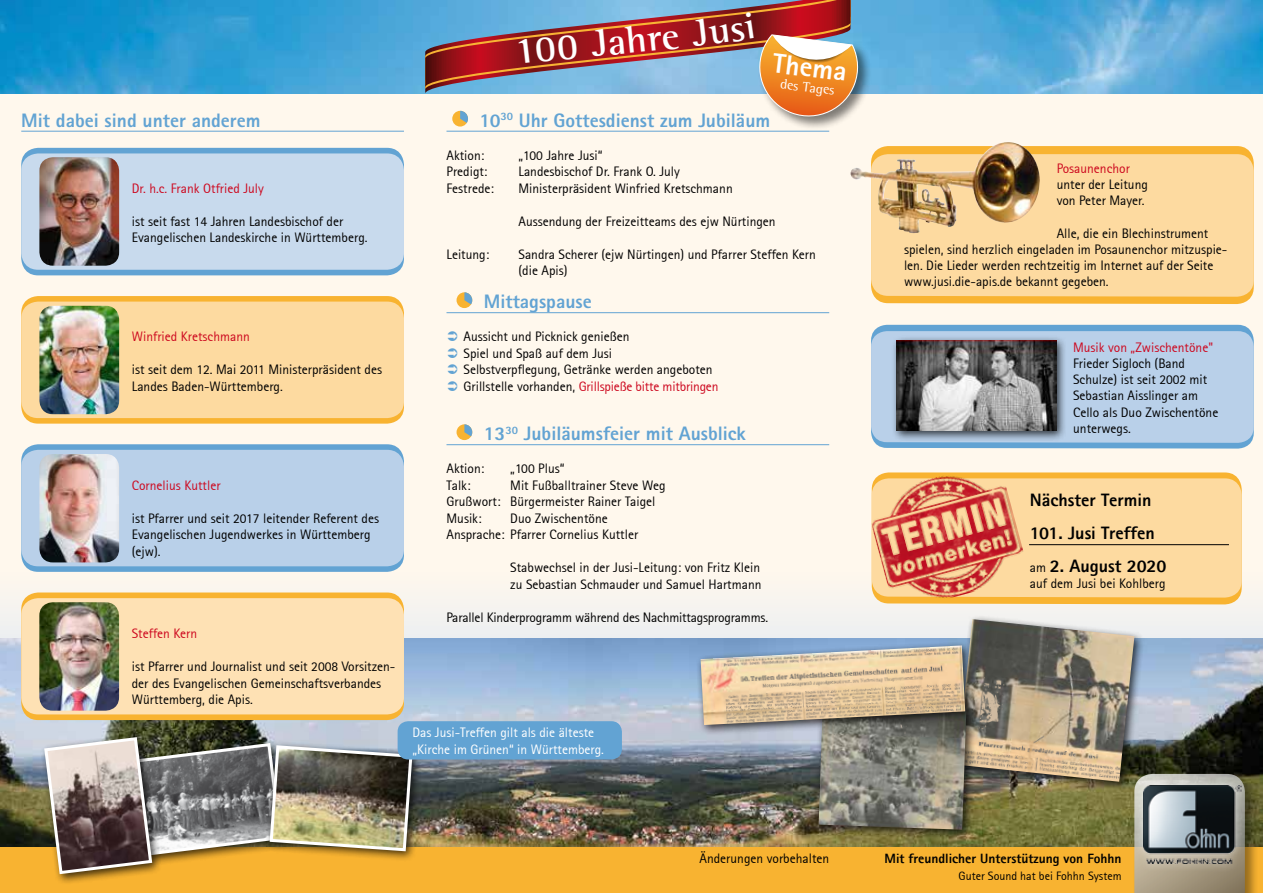
<style>
.page{position:relative;width:1263px;height:893px;background:#fff8ed}
.page>*{position:absolute;margin:0;border:0;box-sizing:border-box;transform-origin:0 0}
.t1{font:800 27.75px "Rotis Sans Serif Pro";color:#fff}
.t2{font:800 19.5px "Rotis Sans Serif Pro";color:#62a3d3}
.t3{font:800 18px/33px "Agfa Rotis Sans Serif";color:#000}
.t4{font:13.8px "Agfa Rotis Semi Serif";color:#fff}
.t5{font:13.5px/16.5px "Agfa Rotis Sans Serif";color:#000}
.t6{font:13.5px "Agfa Rotis Sans Serif";color:#cd071e}
.t7{font:13.5px/16.5px "Agfa Rotis Sans Serif";color:#fff}
.t8{font:800 13.5px "Agfa Rotis Sans Serif";color:#000}
.t9{font:12px "Agfa Rotis Sans Serif";color:#000}
.s1{color:#cd071e}
.s2{font-weight:400;font-size:13.5px}
</style>
<div class="page">
<div style="left:0;top:556px;width:1263px;height:264px;background:#f8f5ef"></div>
<img style="left:0;top:0;width:1263px;height:94px">
<div style="left:0;top:846px;width:1263px;height:47px;background:#f8b331"></div>
<img style="left:0;top:638px;width:1263px;height:208px">
<svg style="left:1030px;top:472px;width:209px;height:132px;background:#f8b73c"></svg>
<div style="left:1030px;top:478px;width:212px;height:120px;background:#fddaa0"></div>
<img style="left:871px;top:472px;width:159px;height:132px">
<div style="left:265px;top:740px;width:158px;height:122px;background:#000;opacity:.75"></div>
<div style="left:40px;top:732px;width:123px;height:153px;background:#000;opacity:.75"></div>
<img style="left:43px;top:735px;width:371px;height:141px">
<div style="left:952px;top:614px;width:193px;height:179px;background:#000;opacity:.75"></div>
<img style="left:957px;top:619px;width:177px;height:163px">
<img style="left:977px;top:682px;width:151px;height:100px">
<img style="left:976px;top:667px;width:31px;height:73px">
<div style="left:398px;top:721px;width:224px;height:38px;background:#62a3d3;border-radius:11px"></div>
<div style="left:814px;top:702px;width:163px;height:138px;background:#000;opacity:.75"></div>
<img style="left:818px;top:736px;width:148px;height:94px">
<svg style="left:914px;top:814px;width:7px;height:6px"></svg>
<svg style="left:874px;top:146px;width:378px;height:158px;background:#f6b741"></svg>
<svg style="left:871px;top:154px;width:383px;height:143px;background:#f3d097"></svg>
<div style="left:21px;top:148px;width:383px;height:127px;background:#62a3d3;border-radius:17px"></div>
<div style="left:21px;top:153px;width:383px;height:117px;background:#c8daed;border-radius:17px"></div>
<hr style="left:21px;top:131px;width:383px;height:1px;background:#62a3d3">
<hr style="left:446px;top:131px;width:383px;height:1px;background:#62a3d3">
<hr style="left:446px;top:312px;width:383px;height:1px;background:#62a3d3">
<hr style="left:446px;top:444px;width:383px;height:1px;background:#62a3d3">
<svg style="left:452px;top:111px;width:16px;height:16px"></svg>
<div style="left:456px;top:292px;width:16px;height:16px;background:#f8b331;border-radius:50%"></div>
<svg style="left:464px;top:292px;width:8px;height:12px"></svg>
<div style="left:456px;top:424px;width:16px;height:16px;background:#f8b331;border-radius:50%"></div>
<svg style="left:464px;top:424px;width:8px;height:12px"></svg>
<div style="left:1132px;top:772px;width:127px;height:121px;background:#000;opacity:.5"></div>
<svg style="left:1134px;top:774px;width:111px;height:119px;background:#9f937b"></svg>
<div style="left:1134px;top:776px;width:117px;height:96px;background:#fff;opacity:.75"></div>
<img style="left:1144px;top:786px;width:98px;height:77px">
<div style="left:21px;top:296px;width:383px;height:128px;background:#f8b331;border-radius:17px"></div>
<div style="left:21px;top:302px;width:383px;height:116px;background:#fddaa0;border-radius:17px"></div>
<svg style="left:21px;top:444px;width:383px;height:128px;background:#6ba8d4"></svg>
<div style="left:21px;top:450px;width:383px;height:116px;background:#b9d0e9;border-radius:17px"></div>
<img style="left:39px;top:306px;width:80px;height:108px">
<img style="left:39px;top:157px;width:80px;height:109px">
<img style="left:39px;top:454px;width:80px;height:108px">
<img style="left:850px;top:151px;width:136px;height:82px">
<hr style="left:1029px;top:544px;width:200px;height:1px;background:#000">
<svg style="left:874px;top:325px;width:377px;height:124px;background:#6ea9d5"></svg>
<div style="left:871px;top:331px;width:383px;height:112px;background:#b9d0e9"></div>
<div style="left:891px;top:336px;width:176px;height:106px;background:#000;opacity:.75"></div>
<img style="left:897px;top:341px;width:159px;height:90px">
<div style="left:21px;top:592px;width:383px;height:128px;background:#f8b331;border-radius:17px"></div>
<div style="left:21px;top:598px;width:383px;height:116px;background:#fee1b4;border-radius:17px"></div>
<img style="left:39px;top:602px;width:80px;height:109px">
<div style="left:757px;top:33px;width:115px;height:98px;background:#000;opacity:.5"></div>
<div style="left:696px;top:641px;width:280px;height:95px;background:#000;opacity:.75"></div>
<img style="left:701px;top:645px;width:264px;height:80px">
<img style="left:721px;top:645px;width:244px;height:79px">
<img style="left:734px;top:711px;width:29px;height:5px">
<img style="left:733px;top:708px;width:28px;height:4px">
<img style="left:834px;top:651px;width:15px;height:3px">
<img style="left:862px;top:701px;width:18px;height:4px">
<svg style="left:961px;top:700px;width:4px;height:4px"></svg>
<svg style="left:425px;top:0;width:435px;height:123px"></svg>
<h1 class="t1" style="left:775px;top:45px;width:76px;rotate:7deg">Thema</h1>
<p class="t4" style="left:781px;top:76px;width:56px;rotate:7deg">des Tages</p>
<h2 class="t2" style="left:21px;top:108px;width:241px">Mit dabei sind unter anderem</h2>
<h2 class="t2" style="left:480px;top:108px;width:292px">10<sup>30</sup> Uhr Gottesdienst zum Jubiläum</h2>
<p class="t5" style="left:446px;top:147px;width:39px">Aktion:</p>
<p class="t5" style="left:518px;top:147px;width:85px">„100 Jahre Jusi“</p>
<p class="t5" style="left:446px;top:163px;width:42px">Predigt:</p>
<p class="t5" style="left:518px;top:163px;width:163px">Landesbischof Dr. Frank O. July</p>
<p class="t5" style="left:446px;top:180px;width:49px">Festrede:</p>
<p class="t5" style="left:518px;top:180px;width:216px">Ministerpräsident Winfried Kretschmann</p>
<p class="t5" style="left:518px;top:213px;width:259px">Aussendung der Freizeitteams des ejw Nürtingen</p>
<p class="t5" style="left:446px;top:246px;width:44px">Leitung:</p>
<p class="t5" style="left:518px;top:246px;width:299px">Sandra Scherer (ejw Nürtingen) und Pfarrer Steffen Kern (die Apis)</p>
<h2 class="t2" style="left:484px;top:289px;width:109px">Mittagspause</h2>
<p class="t5" style="left:463px;top:328px;width:256px">Aussicht und Picknick genießen<br>Spiel und Spaß auf dem Jusi<br>Selbstverpflegung, Getränke werden angeboten Grillstelle vorhanden, <span class="s1">Grillspieße bitte mitbringen</span></p>
<h2 class="t2" style="left:484px;top:421px;width:264px">13<sup>30</sup> Jubiläumsfeier mit Ausblick</h2>
<p class="t5" style="left:446px;top:460px;width:39px">Aktion:</p>
<p class="t5" style="left:510px;top:460px;width:56px">„100 Plus“</p>
<p class="t5" style="left:446px;top:477px;width:25px">Talk:</p>
<p class="t6" style="left:132px;top:180px;width:134px">Dr. h.c. Frank Otfried July</p>
<p class="t5" style="left:132px;top:213px;width:237px">ist seit fast 14 Jahren Landesbischof der<br>Evangelischen Landeskirche in Württemberg.</p>
<p class="t6" style="left:132px;top:329px;width:119px">Winfried Kretschmann</p>
<p class="t5" style="left:132px;top:361px;width:252px">ist seit dem 12. Mai 2011 Ministerpräsident des<br>Landes Baden-Württemberg.</p>
<p class="t6" style="left:132px;top:477px;width:90px">Cornelius Kuttler</p>
<p class="t5" style="left:132px;top:510px;width:249px">ist Pfarrer und seit 2017 leitender Referent des<br>Evangelischen Jugendwerkes in Württemberg (ejw).</p>
<p class="t5" style="left:446px;top:477px;width:220px;text-indent:64px">Mit Fußballtrainer Steve Weg<br>Grußwort: Bürgermeister Rainer Taigel<br>Musik:</p>
<p class="t5" style="left:446px;top:510px;width:193px;text-indent:64px">Duo Zwischentöne<br>Ansprache: Pfarrer Cornelius Kuttler</p>
<p class="t5" style="left:510px;top:559px;width:253px">Stabwechsel in der Jusi-Leitung: von Fritz Klein zu Sebastian Schmauder und Samuel Hartmann</p>
<p class="t5" style="left:446px;top:609px;width:323px">Parallel Kinderprogramm während des Nachmittagsprogramms.</p>
<p class="t6" style="left:132px;top:626px;width:67px">Steffen Kern</p>
<p class="t5" style="left:132px;top:658px;width:265px">ist Pfarrer und Journalist und seit 2008 Vorsitzen&shy;der des Evangelischen Gemeinschaftsverbandes<br>Württemberg, die Apis.</p>
<p class="t7" style="left:412px;top:724px;width:193px">Das Jusi-Treffen gilt als die älteste „Kirche im Grünen“ in Württemberg.</p>
<p class="t5" style="left:699px;top:850px;width:131px">Änderungen vorbehalten</p>
<p class="t6" style="left:1057px;top:160px;width:75px">Posaunenchor</p>
<p class="t5" style="left:1057px;top:176px;width:93px">unter der Leitung von Peter Mayer.</p>
<p class="t5" style="left:904px;top:225px;width:325px;text-indent:153px">Alle, die ein Blechinstrument spielen, sind herzlich eingeladen im Posaunenchor mitzuspie&shy;len. Die Lieder werden rechtzeitig im Internet auf der Seite www.jusi.die-apis.de bekannt gegeben.</p>
<p class="t6" style="left:1073px;top:339px;width:141px">Musik von „Zwischentöne"</p>
<p class="t5" style="left:1073px;top:355px;width:147px">Frieder Sigloch (Band<br>Schulze) ist seit 2002 mit<br>Sebastian Aisslinger am<br>Cello als Duo Zwischentöne unterwegs.</p>
<h3 class="t3" style="left:1030px;top:483px;width:138px">Nächster Termin<br>101. Jusi Treffen <span class="s2">am</span> 2. August 2020</h3>
<p class="t5" style="left:1030px;top:575px;width:137px">auf dem Jusi bei Kohlberg</p>
<p class="t8" style="left:884px;top:850px;width:239px">Mit freundlicher Unterstützung von Fohhn</p>
<p class="t9" style="left:958px;top:868px;width:165px">Guter Sound hat bei Fohhn System</p>
</div>
